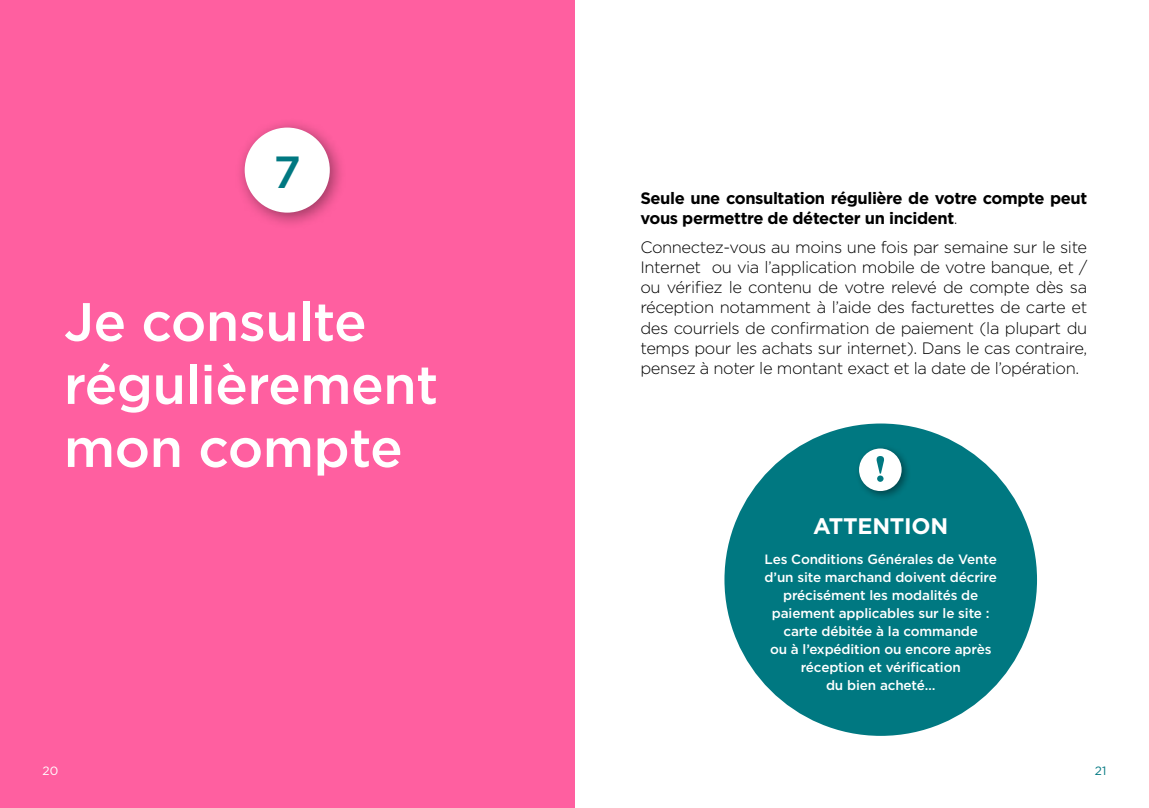
<style>
.page{position:relative;width:1149px;height:808px;background:#fff}
.page>*{position:absolute;margin:0;border:0;box-sizing:border-box;transform-origin:0 0}
.H1_-_chapitres{font:500 54px/63px "Gotham";letter-spacing:-.01em;color:#fff}
.H1_-_chapitres-2{font:500 45px "Gotham";color:#007881}
.H3_-_attention{font:700 22.5px "Gotham";letter-spacing:-.01em;color:#fff}
.Texte_puce{font:300 16.5px/20.2px "Gotham";letter-spacing:-.025em;color:#000;text-align:justify}
.Texte_puce-2{font:700 16.5px/20.2px "Gotham";letter-spacing:-.025em;color:#000}
.Texte_attention{font:500 13.5px/18px "Gotham";letter-spacing:-.01em;color:#fff;text-align:center}
.t1{font:12px "Gotham";color:#fff}
.t2{font:12px "Gotham";color:#007881}
.s1{font-weight:300}
</style>
<div class="page">
<div style="left:0;top:0;width:574px;height:808px;background:#ff5fa0"></div>
<div style="left:233px;top:116px;width:114px;height:114px;background:#000;opacity:.4"></div>
<div style="left:244px;top:128px;width:86px;height:85px;background:#fff;border-radius:50%"></div>
<div style="left:724px;top:423px;width:312px;height:313px;background:#007881;border-radius:50%"></div>
<div style="left:855px;top:445px;width:55px;height:55px;background:#000;opacity:.4"></div>
<div style="left:858px;top:448px;width:43px;height:43px;background:#fff;border-radius:50%"></div>
<svg style="left:876px;top:456px;width:8px;height:26px"></svg>
<h1 class="H1_-_chapitres-2" style="left:273px;top:143px;width:29px">7</h1>
<h1 class="H1_-_chapitres" style="left:64px;top:290px;width:376px">Je consulte régulièrement mon compte</h1>
<p class="Texte_puce-2" style="left:640px;top:188px;width:448px">Seule une consultation régulière de votre compte peut vous permettre de détecter un incident<span class="s1">.</span></p>
<p class="Texte_puce" style="left:640px;top:236px;width:448px">Connectez-vous au moins une fois par semaine sur le site Internet ou via l’application mobile de votre banque, et / ou vérifiez le contenu de votre relevé de compte dès sa réception notamment à l’aide des facturettes de carte et des courriels de confirmation de paiement (la plupart du temps pour les achats sur internet). Dans le cas contraire, pensez à noter le montant exact et la date de l’opération.</p>
<h3 class="H3_-_attention" style="left:813px;top:511px;width:136px">ATTENTION</h3>
<p class="Texte_attention" style="left:764px;top:550px;width:234px">Les Conditions Générales de Vente d’un site marchand doivent décrire précisément les modalités de paiement applicables sur le site : carte débitée à la commande<br>ou à l’expédition ou encore après réception et vérification<br>du bien acheté…</p>
<p class="t1" style="left:43px;top:763px;width:17px">20</p>
<p class="t2" style="left:1094px;top:763px;width:13px">21</p>
</div>
